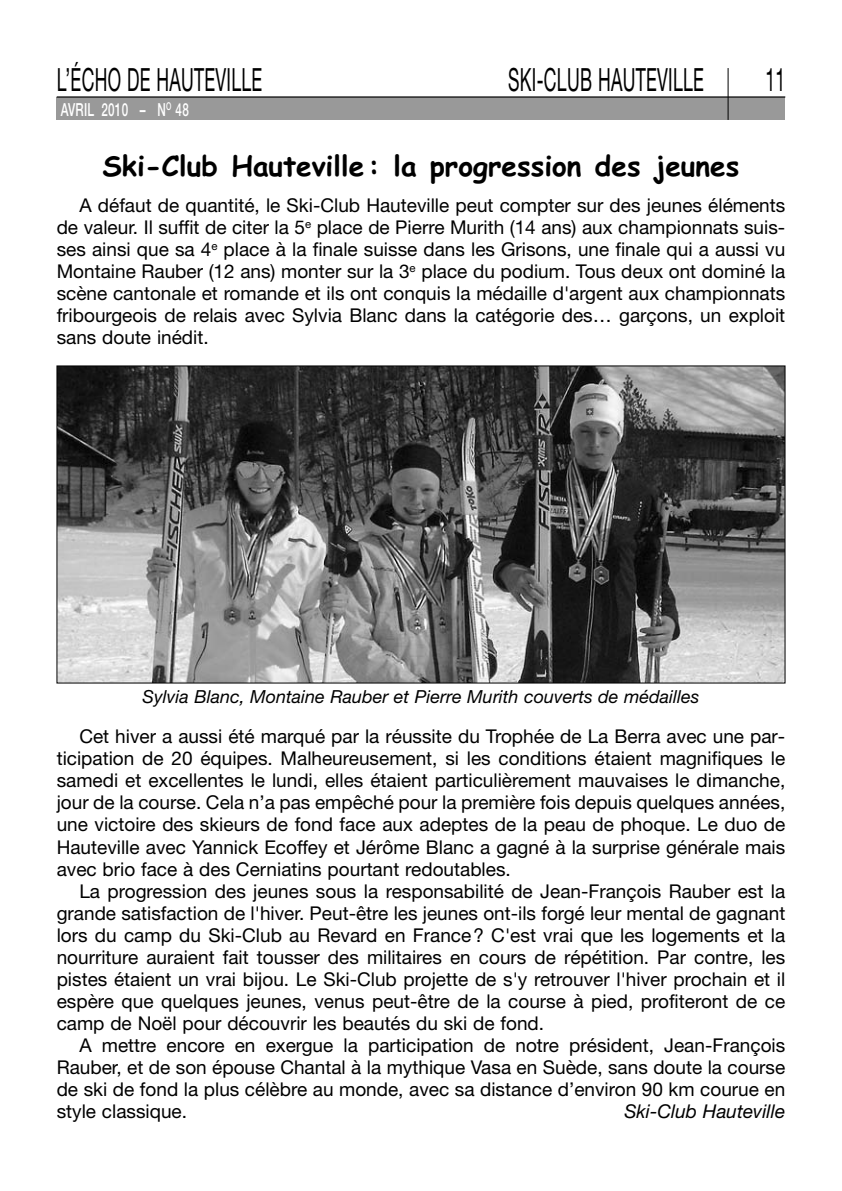
<style>
.page{position:relative;width:842px;height:1191px;background:#fff}
.page>*{position:absolute;margin:0;border:0;box-sizing:border-box;transform-origin:0 0}
.t1{font:32px "Helvetica Neue";letter-spacing:.015em;color:#000;scale:.55 1}
.t2{font:700 28px "Comic Sans MS";color:#000}
.t3{font:19px/22px "Helvetica Neue";color:#000;text-align:justify}
.t4{font:italic 19px "Helvetica Neue";color:#000}
.t5{font:italic 18px "Helvetica Neue";color:#000}
.t6{font:500 18px "Helvetica Neue";letter-spacing:.02em;color:#fff;scale:.65 1}
.s1{color:#999}
</style>
<div class="page">
<div style="left:57px;top:98px;width:728px;height:22px;background:#999"></div>
<hr style="left:57px;top:96px;width:728px;height:2px;background:#000">
<hr style="left:728px;top:68px;width:1px;height:52px;background:#000">
<img style="left:59px;top:368px;width:724px;height:313px">
<h1 class="t1" style="left:57px;top:68px;width:375px">L’ÉCHO DE HAUTEVILLE</h1>
<h1 class="t1" style="left:508px;top:68px;width:357px">SKI-CLUB HAUTEVILLE</h1>
<h1 class="t1" style="left:765px;top:68px;width:38px">11</h1>
<p class="t6" style="left:57px;top:103px;width:205px"><span class="s1">-</span>AVRIL 2010 – N<sup>O</sup> 48</p>
<h2 class="t2" style="left:102px;top:154px;width:638px">Ski-Club Hauteville : la progression des jeunes</h2>
<p class="t3" style="left:57px;top:196px;width:730px;text-indent:23px">A défaut de quantité, le Ski-Club Hauteville peut compter sur des jeunes éléments de valeur. Il suffit de citer la 5<sup>e</sup> place de Pierre Murith (14 ans) aux championnats suis&shy;ses ainsi que sa 4<sup>e</sup> place à la finale suisse dans les Grisons, une finale qui a aussi vu Montaine Rauber (12 ans) monter sur la 3<sup>e</sup> place du podium. Tous deux ont dominé la scène cantonale et romande et ils ont conquis la médaille d'argent aux championnats fribourgeois de relais avec Sylvia Blanc dans la catégorie des… garçons, un exploit sans doute inédit.</p>
<p class="t5" style="left:143px;top:689px;width:558px">Sylvia Blanc, Montaine Rauber et Pierre Murith couverts de médailles</p>
<p class="t3" style="left:57px;top:727px;width:730px;text-indent:23px">Cet hiver a aussi été marqué par la réussite du Trophée de La Berra avec une par&shy;ticipation de 20 équipes. Malheureusement, si les conditions étaient magnifiques le samedi et excellentes le lundi, elles étaient particulièrement mauvaises le dimanche, jour de la course. Cela n’a pas empêché pour la première fois depuis quelques années, une victoire des skieurs de fond face aux adeptes de la peau de phoque. Le duo de Hauteville avec Yannick Ecoffey et Jérôme Blanc a gagné à la surprise générale mais avec brio face à des Cerniatins pourtant redoutables.</p>
<p class="t3" style="left:57px;top:881px;width:730px;text-indent:23px">La progression des jeunes sous la responsabilité de Jean-François Rauber est la grande satisfaction de l'hiver. Peut-être les jeunes ont-ils forgé leur mental de gagnant lors du camp du Ski-Club au Revard en France? C'est vrai que les logements et la nourriture auraient fait tousser des militaires en cours de répétition. Par contre, les pistes étaient un vrai bijou. Le Ski-Club projette de s'y retrouver l'hiver prochain et il espère que quelques jeunes, venus peut-être de la course à pied, profiteront de ce camp de Noël pour découvrir les beautés du ski de fond.</p>
<p class="t3" style="left:57px;top:1035px;width:730px;text-indent:23px">A mettre encore en exergue la participation de notre président, Jean-François Rauber, et de son épouse Chantal à la mythique Vasa en Suède, sans doute la course de ski de fond la plus célèbre au monde, avec sa distance d’environ 90 km courue en style classique.</p>
<p class="t4" style="left:624px;top:1104px;width:162px">Ski-Club Hauteville</p>
</div>
